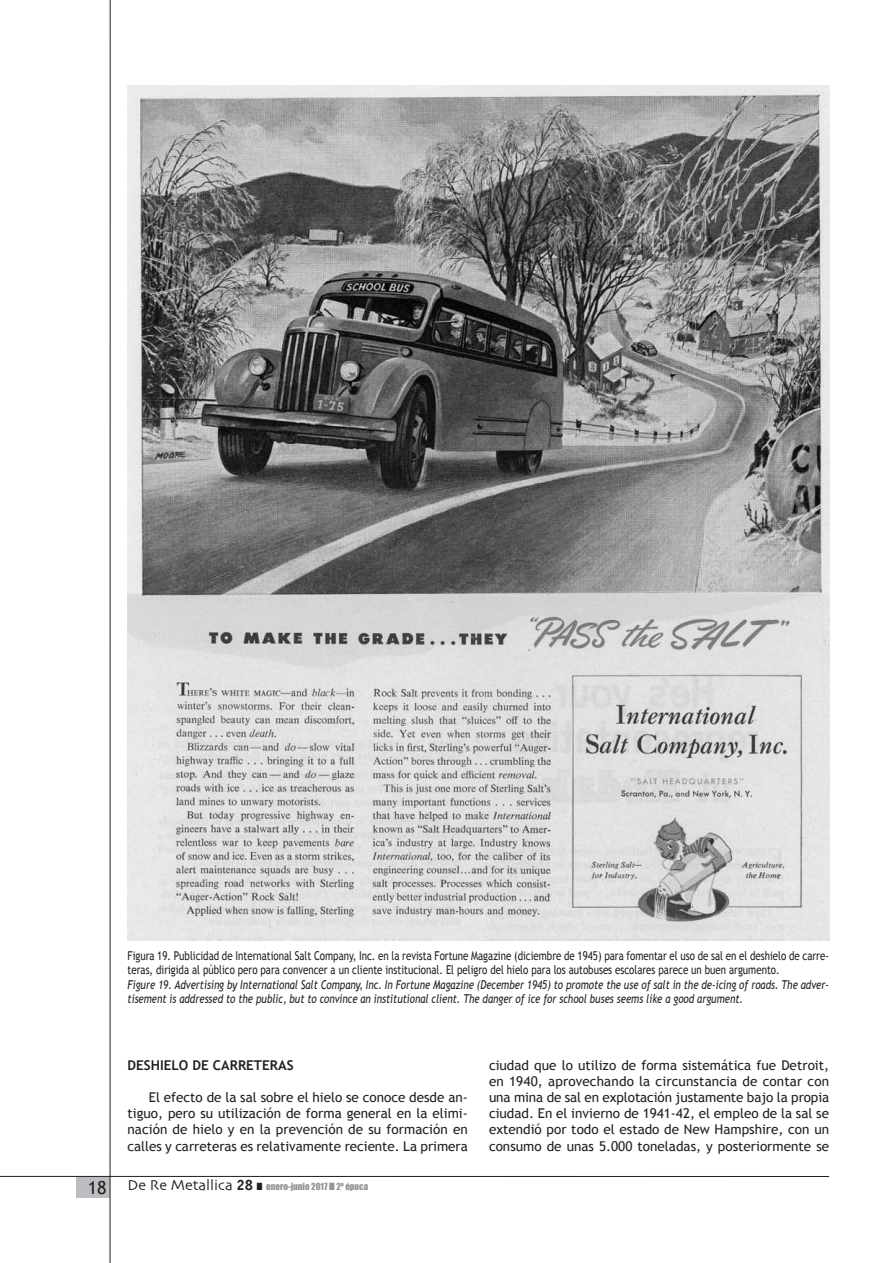
<style>
.page{position:relative;width:893px;height:1263px;background:#fff}
.page>*{position:absolute;margin:0;border:0;box-sizing:border-box;transform-origin:0 0}
.t1{font:13.5px/16.2px "Trebuchet MS";color:#231f20;text-align:justify}
.t2{font:700 13.5px "Trebuchet MS";color:#231f20}
.t3{font:12.15px/14.5px "Trebuchet MS";color:#231f20;scale:.8 1}
.t4{font:italic 12.15px/14.5px "Trebuchet MS";color:#231f20;scale:.8 1}
.t5{font:9px "Impact";color:#939598}
.s1{font-family:"Trebuchet MS";font-size:18px;color:#231f20}
.s2{font-family:"Skia";font-size:15px;color:#231f20}
.s3{font-family:"Officina Sans Std";font-weight:700;font-size:15px;color:#231f20}
.s4{color:#231f20}
</style>
<div class="page">
<div style="left:76px;top:1176px;width:34px;height:22px;background:#bcbdc0"></div>
<hr style="left:110px;top:0;width:1px;height:1263px;background:#231f20">
<hr style="left:0;top:1176px;width:829px;height:1px;background:#231f20">
<img style="left:128px;top:85px;width:701px;height:855px">
<p class="t3" style="left:128px;top:948px;width:878px">Figura 19. Publicidad de International Salt Company, Inc. en la revista Fortune Magazine (diciembre de 1945) para fomentar el uso de sal en el deshielo de carre&shy;teras, dirigida al público pero para convencer a un cliente institucional. El peligro del hielo para los autobuses escolares parece un buen argumento.</p>
<p class="t4" style="left:128px;top:977px;width:878px">Figure 19. Advertising by International Salt Company, Inc. In Fortune Magazine (December 1945) to promote the use of salt in the de-icing of roads. The adver&shy;tisement is addressed to the public, but to convince an institutional client. The danger of ice for school buses seems like a good argument.</p>
<p class="t2" style="left:128px;top:1057px;width:167px">DESHIELO DE CARRETERAS</p>
<p class="t1" style="left:128px;top:1089px;width:342px;text-indent:21px">El efecto de la sal sobre el hielo se conoce desde an&shy;tiguo, pero su utilización de forma general en la elimi&shy;nación de hielo y en la prevención de su formación en calles y carreteras es relativamente reciente. La primera</p>
<p class="t5" style="left:88px;top:1181px;width:282px"><span class="s1">18</span> <span class="s2">De Re Metallica</span> <span class="s3">28</span> <span class="s4">■</span> ENERO-JUNIO 2017 ■ 2ª ÉPOCA</p>
<p class="t1" style="left:489px;top:1057px;width:342px">ciudad que lo utilizo de forma sistemática fue Detroit, en 1940, aprovechando la circunstancia de contar con una mina de sal en explotación justamente bajo la propia ciudad. En el invierno de 1941-42, el empleo de la sal se extendió por todo el estado de New Hampshire, con un consumo de unas 5.000 toneladas, y posteriormente se</p>
</div>
